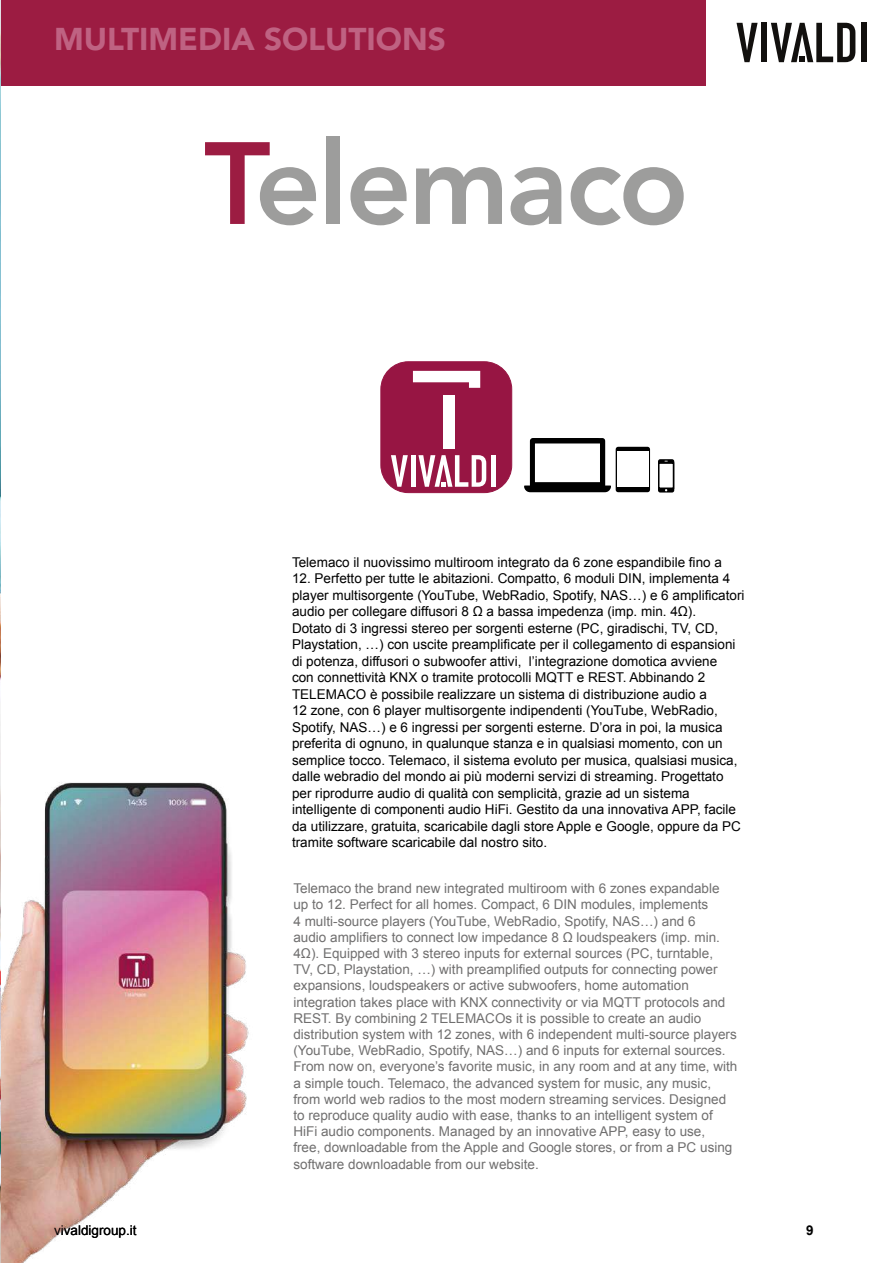
<style>
.page{position:relative;width:893px;height:1263px;background:#fff}
.page>*{position:absolute;margin:0;border:0;box-sizing:border-box;transform-origin:0 0}
.t1{font:800 115.5px "Avenir";letter-spacing:-.025em;color:#9d9d9c}
.t2{font:900 31.5px "Avenir";color:#bf6282}
.t3{font:13.5px/16.5px "Arial";color:#000}
.t4{font:13.5px/16.2px "Arial";color:#706f6f}
.t5{font:700 13.5px "Arial";color:#000}
.s1{color:#9c1c42}
</style>
<div class="page">
<div style="left:0;top:0;width:706px;height:85px;background:#9c1c42"></div>
<svg style="left:736px;top:23px;width:22px;height:39px"></svg>
<div style="left:761px;top:23px;width:6px;height:39px;background:#12100e"></div>
<div style="left:861px;top:23px;width:6px;height:39px;background:#12100e"></div>
<svg style="left:771px;top:23px;width:84px;height:39px"></svg>
<img style="left:1px;top:782px;width:248px;height:481px">
<div style="left:381px;top:362px;width:131px;height:131px;background:#971543;border-radius:28px"></div>
<div style="left:381px;top:361px;width:131px;height:132px;border:1px solid #971543;border-radius:28px"></div>
<svg style="left:391px;top:455px;width:17px;height:32px"></svg>
<hr style="left:411px;top:455px;width:4px;height:32px;background:#fff">
<hr style="left:491px;top:455px;width:4px;height:32px;background:#fff">
<svg style="left:418px;top:455px;width:68px;height:32px"></svg>
<svg style="left:413px;top:371px;width:67px;height:17px"></svg>
<div style="left:444px;top:395px;width:11px;height:54px;background:#fff"></div>
<svg style="left:658px;top:459px;width:16px;height:33px"></svg>
<svg style="left:524px;top:438px;width:126px;height:54px"></svg>
<div style="left:533px;top:442px;width:68px;height:42px;border:2px solid #000"></div>
<div style="left:617px;top:451px;width:31px;height:35px;background:#fff"></div>
<div style="left:658px;top:462px;width:16px;height:27px;border:2px solid #000"></div>
<img style="left:0;top:0;width:1px;height:1263px">
<h2 class="t2" style="left:54px;top:12px;width:393px">MULTIMEDIA SOLUTIONS</h2>
<h1 class="t1" style="left:204px;top:94px;width:486px"><span class="s1">T</span>elemaco</h1>
<p class="t3" style="left:54px;top:1221px;width:84px">vivaldigroup.it</p>
<p class="t3" style="left:292px;top:554px;width:431px">Telemaco il nuovissimo multiroom integrato da 6 zone espandibile fino a</p>
<p class="t3" style="left:292px;top:570px;width:454px">12. Perfetto per tutte le abitazioni. Compatto, 6 moduli DIN, implementa 4 player multisorgente (YouTube, WebRadio, Spotify, NAS…) e 6 amplificatori audio per collegare diffusori 8 Ω a bassa impedenza (imp. min. 4Ω).<br>Dotato di 3 ingressi stereo per sorgenti esterne (PC, giradischi, TV, CD, Playstation, …) con uscite preamplificate per il collegamento di espansioni di potenza, diffusori o subwoofer attivi, l’integrazione domotica avviene<br>con connettività KNX o tramite protocolli MQTT e REST. Abbinando 2<br>TELEMACO è possibile realizzare un sistema di distribuzione audio a<br>12 zone, con 6 player multisorgente indipendenti (YouTube, WebRadio, Spotify, NAS…) e 6 ingressi per sorgenti esterne. D’ora in poi, la musica preferita di ognuno, in qualunque stanza e in qualsiasi momento, con un semplice tocco. Telemaco, il sistema evoluto per musica, qualsiasi musica, dalle webradio del mondo ai più moderni servizi di streaming. Progettato per riprodurre audio di qualità con semplicità, grazie ad un sistema intelligente di componenti audio HiFi. Gestito da una innovativa APP, facile da utilizzare, gratuita, scaricabile dagli store Apple e Google, oppure da PC tramite software scaricabile dal nostro sito.</p>
<p class="t4" style="left:293px;top:880px;width:445px">Telemaco the brand new integrated multiroom with 6 zones expandable up to 12. Perfect for all homes. Compact, 6 DIN modules, implements<br>4 multi-source players (YouTube, WebRadio, Spotify, NAS…) and 6<br>audio amplifiers to connect low impedance 8 Ω loudspeakers (imp. min.<br>4Ω). Equipped with 3 stereo inputs for external sources (PC, turntable,<br>TV, CD, Playstation, …) with preamplified outputs for connecting power expansions, loudspeakers or active subwoofers, home automation integration takes place with KNX connectivity or via MQTT protocols and REST. By combining 2 TELEMACOs it is possible to create an audio distribution system with 12 zones, with 6 independent multi-source players (YouTube, WebRadio, Spotify, NAS…) and 6 inputs for external sources.<br>From now on, everyone’s favorite music, in any room and at any time, with a simple touch. Telemaco, the advanced system for music, any music, from world web radios to the most modern streaming services. Designed to reproduce quality audio with ease, thanks to an intelligent system of HiFi audio components. Managed by an innovative APP, easy to use,<br>free, downloadable from the Apple and Google stores, or from a PC using software downloadable from our website.</p>
<p class="t5" style="left:806px;top:1221px;width:9px">9</p>
</div>
